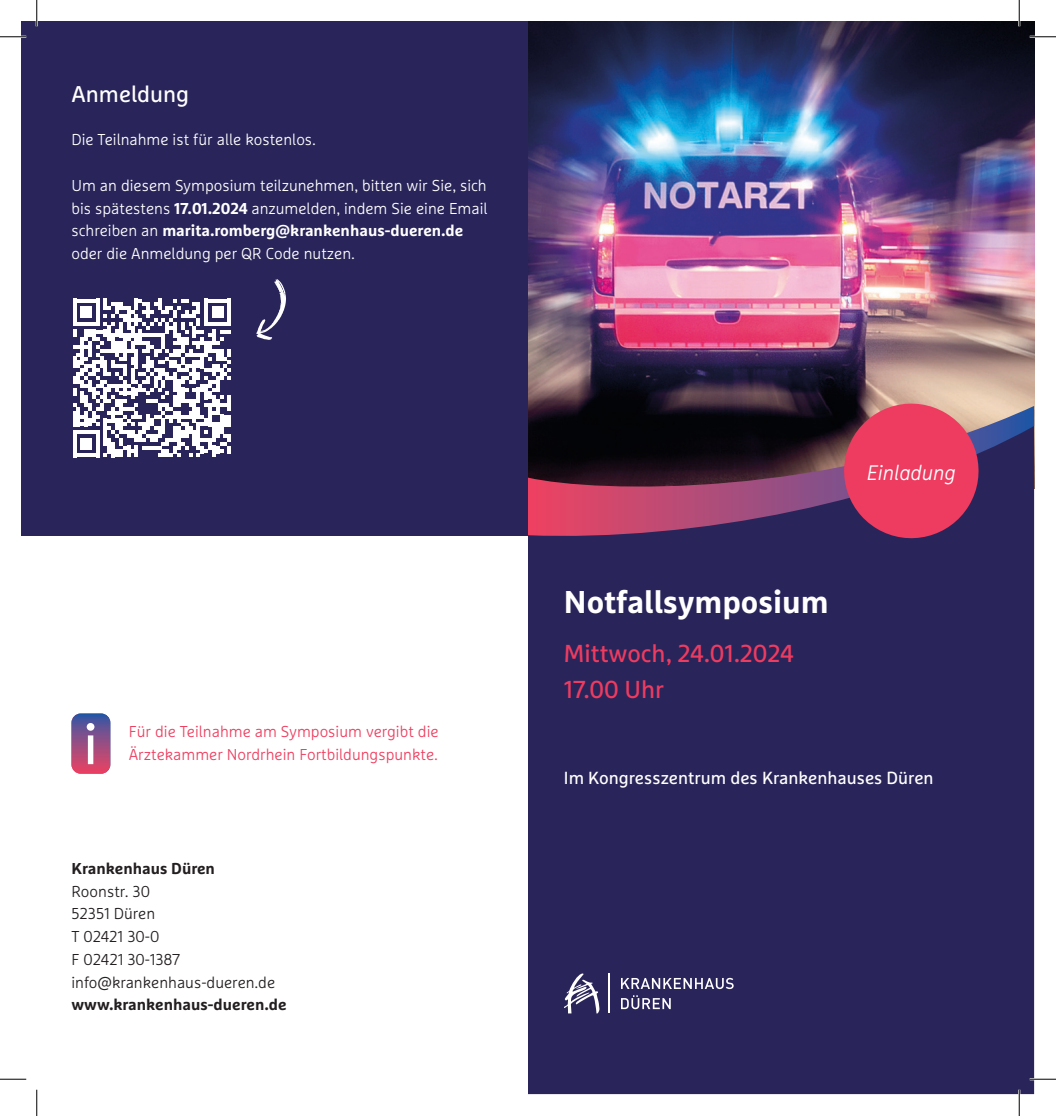
<style>
.page{position:relative;width:1056px;height:1116px;background:#fff}
.page>*{position:absolute;margin:0;border:0;box-sizing:border-box;transform-origin:0 0}
.t1{font:56.35px "Marselis Pro";color:#fff}
.t2{font:700 31.5px "Marselis Pro";color:#fff}
.t3{font:24.5px "Marselis Pro";color:#ee3b60}
.t4{font:22.75px "Marselis Pro";color:#fff}
.t5{font:italic 300 21px "Marselis Pro";color:#fff}
.t6{font:17.5px "Marselis Pro";color:#fff}
.fließ_light_schwarz_9{font:300 15.75px/22.8px "Marselis Pro";color:#fff;text-align:justify}
.fließ_light_schwarz_9-2{font:300 15.75px/22.8px "Marselis Pro";color:#ee4061}
.Grundschrift{font:300 15.75px "Marselis Pro";color:#231f20}
.Grundschrift-2{font:700 15.75px "Marselis Pro";color:#231f20}
.s1{font-weight:700}
</style>
<div class="page">
<img style="left:528px;top:22px;width:506px;height:384px">
<div style="left:528px;top:541px;width:506px;height:552px;background:#29255a"></div>
<svg style="left:528px;top:406px;width:506px;height:135px;background:#4b2641"></svg>
<svg style="left:834px;top:394px;width:154px;height:153px;background:#b44263"></svg>
<div style="left:22px;top:22px;width:506px;height:514px;background:#29255a"></div>
<svg style="left:73px;top:298px;width:158px;height:159px"></svg>
<svg style="left:256px;top:279px;width:30px;height:61px"></svg>
<svg style="left:71px;top:713px;width:39px;height:60px;background:#965387"></svg>
<svg style="left:564px;top:973px;width:35px;height:40px"></svg>
<hr style="left:609px;top:973px;width:1px;height:40px;background:#fff">
<svg style="left:621px;top:977px;width:112px;height:11px"></svg>
<svg style="left:621px;top:995px;width:50px;height:14px"></svg>
<hr style="left:0;top:36px;width:26px;height:2px;background:#fff">
<hr style="left:1029px;top:36px;width:27px;height:2px;background:#fff">
<hr style="left:1029px;top:1077px;width:27px;height:3px;background:#fff">
<hr style="left:36px;top:0;width:2px;height:26px;background:#fff">
<hr style="left:1018px;top:0;width:2px;height:26px;background:#fff">
<hr style="left:1018px;top:1089px;width:2px;height:26px;background:#fff">
<svg style="left:0;top:36px;width:26px;height:1px"></svg>
<svg style="left:1029px;top:36px;width:27px;height:1px"></svg>
<svg style="left:0;top:1078px;width:26px;height:1px"></svg>
<svg style="left:1029px;top:1078px;width:27px;height:1px"></svg>
<svg style="left:36px;top:0;width:1px;height:26px"></svg>
<svg style="left:36px;top:1089px;width:1px;height:26px"></svg>
<svg style="left:1019px;top:0;width:1px;height:26px"></svg>
<svg style="left:1019px;top:1089px;width:1px;height:26px"></svg>
<p class="t4" style="left:71px;top:80px;width:119px">Anmeldung</p>
<p class="fließ_light_schwarz_9" style="left:71px;top:128px;width:246px">Die Teilnahme ist für alle kostenlos.</p>
<p class="fließ_light_schwarz_9" style="left:71px;top:174px;width:417px">Um an diesem Symposium teilzunehmen, bitten wir Sie, sich bis spätestens <span class="s1">17.01.2024</span> anzumelden, indem Sie eine Email schreiben an <span class="s1">marita.romberg@krankenhaus-dueren.de</span></p>
<p class="fließ_light_schwarz_9" style="left:71px;top:242px;width:285px">oder die Anmeldung per QR Code nutzen.</p>
<p class="t1" style="left:83px;top:710px;width:16px">i</p>
<p class="fließ_light_schwarz_9-2" style="left:129px;top:720px;width:311px">Für die Teilnahme am Symposium vergibt die<br>Ärztekammer Nordrhein Fortbildungspunkte.</p>
<p class="Grundschrift-2" style="left:71px;top:858px;width:145px">Krankenhaus Düren</p>
<p class="Grundschrift" style="left:71px;top:881px;width:80px">Roonstr. 30</p>
<p class="Grundschrift" style="left:71px;top:904px;width:85px">52351 Düren</p>
<p class="Grundschrift" style="left:71px;top:926px;width:89px">T 02421 30-0</p>
<p class="Grundschrift" style="left:71px;top:949px;width:110px">F 02421 30-1387</p>
<p class="Grundschrift" style="left:71px;top:972px;width:205px">info@krankenhaus-dueren.de</p>
<p class="Grundschrift-2" style="left:71px;top:994px;width:216px">www.krankenhaus-dueren.de</p>
<p class="t5" style="left:867px;top:460px;width:90px">Einladung</p>
<p class="t2" style="left:564px;top:582px;width:266px">Notfallsymposium</p>
<p class="t3" style="left:564px;top:638px;width:231px">Mittwoch, 24.01.2024</p>
<p class="t3" style="left:564px;top:675px;width:102px">17.00 Uhr</p>
<p class="t6" style="left:564px;top:766px;width:371px">Im Kongresszentrum des Krankenhauses Düren</p>
</div>
